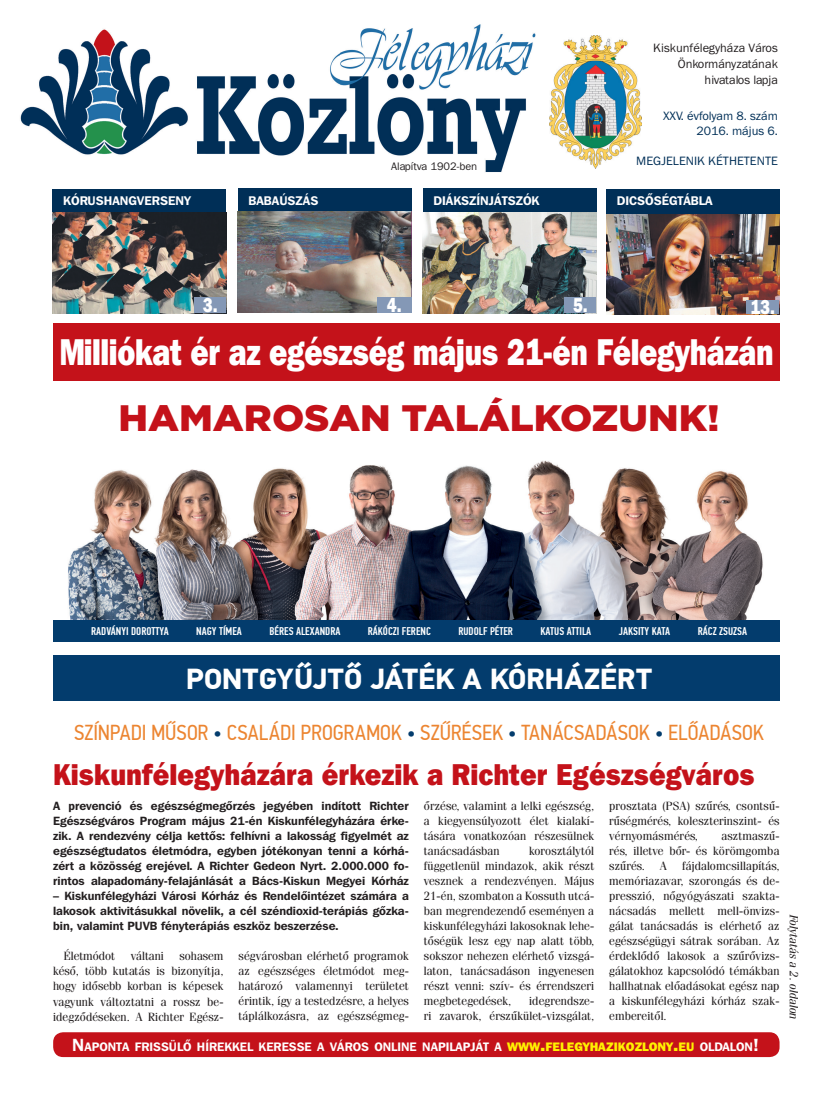
<style>
.page{position:relative;width:833px;height:1099px;background:#fff}
.page>*{position:absolute;margin:0;border:0;box-sizing:border-box;transform-origin:0 0}
.t1{font:37.12px "Franklin Gothic Hv PFL";letter-spacing:-.015em;color:#fff;scale:.8 1}
.t2{font:900 36.75px "Gotham";color:#c4121a;scale:1.06 1}
.t3{font:30px "Franklin Gothic Hv PFL";color:#c4121a;scale:.9 1}
.t4{font:700 28.88px "PF Din Text Pro";letter-spacing:-.005em;color:#fff}
.t5{font:21.62px "PF Din Text Cond Pro";color:#ec8531}
.t6{font:20px "Franklin Gothic Hv PFL";color:#fff;scale:.8 1}
.t7{font:700 12.5px "Franklin Gothic PFL";color:#fff}
.t8{font:12.5px/16.2px "Franklin Gothic PFL";color:#231f20;text-align:right}
.t9{font:12.5px/15px "Franklin Gothic PFL";color:#002f57;text-align:right}
.t10{font:700 12.25px "Franklin Gothic PFL";color:#fff}
.t11{font:11.88px/15px "Fenice PFL";letter-spacing:.015em;color:#231f20;text-align:justify}
.t12{font:700 11.88px/15px "Franklin Gothic PFL";color:#231f20;text-align:justify}
.t13{font:italic 11.88px "Fenice PFL";color:#231f20}
.t14{font:11.25px "Franklin Gothic PFL";color:#231f20}
.t15{font:500 11.12px "PF Din Text Comp Pro";color:#fff;scale:1.06 1}
.s1{color:#033c6d}
.s2{font-size:17.5px}
.s3{font-family:"Franklin Gothic Hv PFL";font-weight:400;color:#fff101}
.s4{font-family:"Franklin Gothic Hv PFL";font-weight:400;font-size:17.5px;color:#fff101}
</style>
<div class="page">
<img style="left:20px;top:24px;width:516px;height:148px">
<img style="left:549px;top:35px;width:93px;height:134px">
<div style="left:423px;top:188px;width:173px;height:25px;background:#002f57"></div>
<img style="left:423px;top:212px;width:173px;height:101px">
<div style="left:564px;top:297px;width:32px;height:16px;background:#8498b6"></div>
<div style="left:53px;top:189px;width:173px;height:24px;background:#002f57"></div>
<img style="left:53px;top:212px;width:173px;height:101px">
<div style="left:194px;top:297px;width:32px;height:16px;background:#8498b6"></div>
<img style="left:53px;top:460px;width:727px;height:161px">
<div style="left:53px;top:621px;width:727px;height:20px;background:#033c6d"></div>
<div style="left:53px;top:655px;width:727px;height:45px;background:#033c6d"></div>
<img style="left:606px;top:213px;width:174px;height:101px">
<div style="left:746px;top:300px;width:33px;height:14px;background:#8498b6"></div>
<div style="left:606px;top:189px;width:174px;height:24px;background:#002f57"></div>
<div style="left:53px;top:1032px;width:726px;height:25px;background:#c4121a;border-radius:10px"></div>
<div style="left:238px;top:188px;width:173px;height:25px;background:#002f57"></div>
<img style="left:238px;top:212px;width:173px;height:101px">
<div style="left:377px;top:297px;width:34px;height:16px;background:#8498b6"></div>
<div style="left:53px;top:323px;width:727px;height:58px;background:#c4121a"></div>
<p class="t7" style="left:63px;top:193px;width:129px">KÓRUSHANGVERSENY</p>
<p class="t7" style="left:248px;top:193px;width:72px">BABAÚSZÁS</p>
<p class="t14" style="left:391px;top:160px;width:88px">Alapítva 1902-ben</p>
<p class="t7" style="left:433px;top:193px;width:107px">DIÁKSZÍNJÁTSZÓK</p>
<p class="t8" style="left:653px;top:40px;width:126px">Kiskunfélegyháza Város<br>Önkormányzatának hivatalos lapja</p>
<p class="t9" style="left:663px;top:108px;width:116px">XXV. évfolyam 8. szám<br>2016. május 6.</p>
<p class="t9" style="left:636px;top:153px;width:143px">MEGJELENIK KÉTHETENTE</p>
<p class="t7" style="left:617px;top:193px;width:98px">DICSŐSÉGTÁBLA</p>
<h3 class="t6" style="left:387px;top:292px;width:20px">4.</h3>
<h1 class="t1" style="left:59px;top:328px;width:894px">Milliókat ér az egészség május 21-én Félegyházán</h1>
<h3 class="t6" style="left:203px;top:292px;width:20px">3.</h3>
<h3 class="t6" style="left:573px;top:292px;width:20px">5.</h3>
<h3 class="t6" style="left:750px;top:294px;width:32px">13.</h3>
<h2 class="t2" style="left:118px;top:392px;width:569px">HAMAROSAN TALÁLKOZUNK!</h2>
<p class="t15" style="left:91px;top:625px;width:75px">RADVÁNYI DOROTTYA</p>
<p class="t15" style="left:196px;top:625px;width:45px">NAGY TÍMEA</p>
<p class="t15" style="left:269px;top:625px;width:68px">BÉRES ALEXANDRA</p>
<p class="t15" style="left:368px;top:625px;width:61px">RÁKÓCZI FERENC</p>
<p class="t15" style="left:458px;top:625px;width:53px">RUDOLF PÉTER</p>
<p class="t15" style="left:540px;top:625px;width:49px">KATUS ATTILA</p>
<p class="t15" style="left:618px;top:625px;width:50px">JAKSITY KATA</p>
<p class="t15" style="left:697px;top:625px;width:48px">RÁCZ ZSUZSA</p>
<h3 class="t4" style="left:186px;top:661px;width:468px">PONTGYŰJTŐ JÁTÉK A KÓRHÁZÉRT</h3>
<h3 class="t5" style="left:74px;top:719px;width:691px">SZÍNPADI MŰSOR <span class="s1">•</span> CSALÁDI PROGRAMOK <span class="s1">•</span> SZŰRÉSEK <span class="s1">•</span> TANÁCSADÁSOK <span class="s1">•</span> ELŐADÁSOK</h3>
<h3 class="t3" style="left:53px;top:755px;width:781px">Kiskunfélegyházára érkezik a Richter Egészségváros</h3>
<p class="t12" style="left:53px;top:798px;width:357px">A prevenció és egészségmegőrzés jegyében indított Richter Egészségváros Program május 21-én Kiskunfélegyházára érke&shy;zik. A rendezvény célja kettős: felhívni a lakosság figyelmét az egészségtudatos életmódra, egyben jótékonyan tenni a kórhá&shy;zért a közösség erejével. A Richter Gedeon Nyrt. 2.000.000 fo&shy;rintos alapadomány-felajánlását a Bács-Kiskun Megyei Kórház</p>
<p class="t12" style="left:53px;top:888px;width:357px">– Kiskunfélegyházi Városi Kórház és Rendelőintézet számára a lakosok aktivitásukkal növelik, a cél széndioxid-terápiás gőzka&shy;bin, valamint PUVB fényterápiás eszköz beszerzése.</p>
<p class="t11" style="left:64px;top:948px;width:53px">Életmódot</p>
<p class="t11" style="left:131px;top:948px;width:35px">váltani</p>
<p class="t11" style="left:609px;top:798px;width:172px">prosztata (PSA) szűrés, csontsű&shy;rűségmérés, koleszterinszint- és vérnyomásmérés,</p>
<p class="t11" style="left:424px;top:798px;width:172px">őrzése, valamint a lelki egészség, a kiegyensúlyozott élet kialakí&shy;tására vonatkozóan részesülnek tanácsadásban</p>
<p class="t11" style="left:609px;top:828px;width:172px;text-indent:112px">asztmaszű&shy;rés, illetve bőr- és körömgomba szűrés.</p>
<p class="t11" style="left:424px;top:843px;width:172px;text-indent:105px">korosztálytól függetlenül mindazok, akik részt vesznek a rendezvényen. Május 21-én, szombaton a Kossuth utcá&shy;ban megrendezendő eseményen a kiskunfélegyházi lakosoknak lehe&shy;tőségük lesz egy nap alatt több, sokszor nehezen elérhető vizsgá&shy;laton, tanácsadáson ingyenesen részt venni: szív- és érrendszeri megbetegedések,</p>
<p class="t11" style="left:609px;top:858px;width:172px;text-indent:73px">fájdalomcsillapítás, memóriazavar, szorongás és de&shy;presszió, nőgyógyászati szakta&shy;nácsadás mellett mell-önvizs&shy;gálat tanácsadás is elérhető az egészségügyi sátrak sorában. Az érdeklődő lakosok a szűrővizs&shy;gálatokhoz kapcsolódó témákban hallhatnak előadásokat egész nap a kiskunfélegyházi kórház szak&shy;embereitől.</p>
<p class="t10" style="left:72px;top:1038px;width:688px"><span class="s2">N</span>APONTA FRISSÜLŐ HÍREKKEL KERESSE A VÁROS ONLINE NAPILAPJÁT A <span class="s3">WWW</span><span class="s4">.</span><span class="s3">FELEGYHAZIKOZLONY</span><span class="s4">.</span><span class="s3">EU</span> OLDALON<span class="s2">!</span></p>
<p class="t11" style="left:660px;top:858px;width:9px">A</p>
<p class="t11" style="left:53px;top:948px;width:172px;text-indent:126px">sohasem késő, több kutatás is bizonyítja, hogy idősebb korban is képesek vagyunk változtatni a rossz be&shy;idegződéseken. A Richter Egész-</p>
<p class="t11" style="left:238px;top:948px;width:172px">ségvárosban elérhető programok az egészséges életmódot meg&shy;határozó valamennyi területet érintik, így a testedzésre, a helyes táplálkozásra, az egészségmeg-</p>
<p class="t11" style="left:424px;top:993px;width:172px;text-align:right">idegrendsze-<br>ri zavarok, érszűkület-vizsgálat,</p>
<p class="t13" style="left:801px;top:914px;width:107px;rotate:90deg">Folytatás a 2. oldalon</p>
</div>
